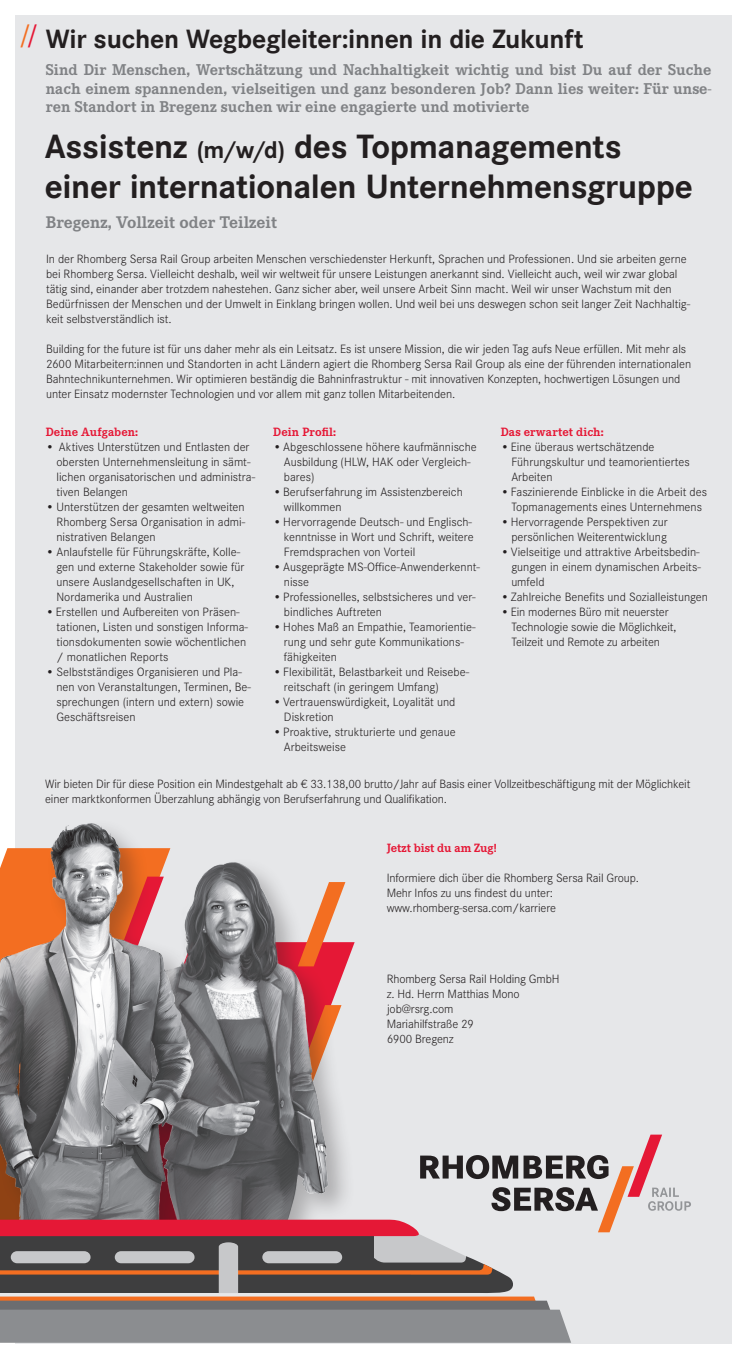
<style>
.page{position:relative;width:745px;height:1358px;background:#fff}
.page>*{position:absolute;margin:0;border:0;box-sizing:border-box;transform-origin:0 0}
.Headline_Innenteil_3{font:700 35px "Corporate S";letter-spacing:-.01em;color:#231f20}
.t1{font:32.5px "Minion Pro";color:#f36e21}
.Headline_Innenteil_3-2{font:700 27.5px "Corporate S";letter-spacing:-.01em;color:#231f20}
.Lead_CE_11pt{font:700 17.5px "Corporate E";color:#808285}
.Lead_CE_11pt-2{font:700 16.25px/18.8px "Corporate E";color:#808285;text-align:justify}
.Subline_rot_CE_11pt{font:300 12.5px/15px "Corporate S";color:#231f20}
.Subline_rot_CE_11pt-2{font:700 12.5px "Corporate E";letter-spacing:.01em;color:#e51836}
.s1{color:#e51836}
.s2{font-size:25px}
</style>
<div class="page">
<div style="left:15px;top:15px;width:716px;height:1327px;background:#e6e7e9"></div>
<div style="left:122px;top:856px;width:234px;height:412px;background:#231f20;opacity:.3"></div>
<img style="left:222px;top:856px;width:112px;height:278px">
<div style="left:0;top:817px;width:222px;height:440px;background:#231f20;opacity:.3"></div>
<img style="left:0;top:819px;width:197px;height:315px">
<svg style="left:0;top:1134px;width:690px;height:208px"></svg>
<p class="t1" style="left:20px;top:14px;width:20px">/<span class="s1">/</span></p>
<p class="Headline_Innenteil_3-2" style="left:46px;top:20px;width:539px">Wir suchen Wegbegleiter:innen in die Zukunft</p>
<p class="Lead_CE_11pt-2" style="left:46px;top:60px;width:666px">Sind Dir Menschen, Wertschätzung und Nachhaltigkeit wichtig und bist Du auf der Suche nach einem spannenden, vielseitigen und ganz besonderen Job? Dann lies weiter: Für unse&shy;ren Standort in Bregenz suchen wir eine engagierte und motivierte</p>
<p class="Headline_Innenteil_3" style="left:45px;top:122px;width:578px">Assistenz <span class="s2">(m/w/d)</span> des Topmanagements</p>
<p class="Headline_Innenteil_3" style="left:45px;top:162px;width:649px">einer internationalen Unternehmensgruppe</p>
<p class="Lead_CE_11pt" style="left:46px;top:211px;width:232px">Bregenz, Vollzeit oder Teilzeit</p>
<p class="Subline_rot_CE_11pt" style="left:46px;top:251px;width:645px">In der Rhomberg Sersa Rail Group arbeiten Menschen verschiedenster Herkunft, Sprachen und Professionen. Und sie arbeiten gerne bei Rhomberg Sersa. Vielleicht deshalb, weil wir weltweit für unsere Leistungen anerkannt sind. Vielleicht auch, weil wir zwar global tätig sind, einander aber trotzdem nahestehen. Ganz sicher aber, weil unsere Arbeit Sinn macht. Weil wir unser Wachstum mit den Bedürfnissen der Menschen und der Umwelt in Einklang bringen wollen. Und weil bei uns deswegen schon seit langer Zeit Nachhaltig&shy;keit selbstverständlich ist.</p>
<p class="Subline_rot_CE_11pt" style="left:46px;top:341px;width:646px">Building for the future ist für uns daher mehr als ein Leitsatz. Es ist unsere Mission, die wir jeden Tag aufs Neue erfüllen. Mit mehr als 2600 Mitarbeitern:innen und Standorten in acht Ländern agiert die Rhomberg Sersa Rail Group als eine der führenden internationalen Bahntechnikunternehmen. Wir optimieren beständig die Bahninfrastruktur - mit innovativen Konzepten, hochwertigen Lösungen und unter Einsatz modernster Technologien und vor allem mit ganz tollen Mitarbeitenden.</p>
<p class="Subline_rot_CE_11pt-2" style="left:46px;top:423px;width:94px">Deine Aufgaben:</p>
<p class="Subline_rot_CE_11pt" style="left:56px;top:438px;width:200px;text-indent:-11px">• Aktives Unterstützen und Entlasten der obersten Unternehmensleitung in sämt&shy;lichen organisatorischen und administra&shy;tiven Belangen</p>
<p class="Subline_rot_CE_11pt" style="left:56px;top:498px;width:190px;text-align:justify;text-indent:-11px">• Unterstützen der gesamten weltweiten Rhomberg Sersa Organisation in admi&shy;nistrativen Belangen</p>
<p class="Subline_rot_CE_11pt" style="left:56px;top:543px;width:189px;text-indent:-11px">• Anlaufstelle für Führungskräfte, Kolle&shy;gen und externe Stakeholder sowie für unsere Auslandgesellschaften in UK, Nordamerika und Australien</p>
<p class="Subline_rot_CE_11pt" style="left:56px;top:603px;width:193px;text-indent:-11px">•Erstellen und Aufbereiten von Präsen&shy;tationen, Listen und sonstigen Informa&shy;tionsdokumenten sowie wöchentlichen / monatlichen Reports</p>
<p class="Subline_rot_CE_11pt" style="left:56px;top:663px;width:196px;text-indent:-11px">• Selbstständiges Organisieren und Pla&shy;nen von Veranstaltungen, Terminen, Be&shy;sprechungen (intern und extern) sowie Geschäftsreisen</p>
<p class="Subline_rot_CE_11pt-2" style="left:273px;top:423px;width:64px">Dein Profil:</p>
<p class="Subline_rot_CE_11pt" style="left:284px;top:438px;width:194px;text-indent:-11px">•Abgeschlossene höhere kaufmännische<br>Ausbildung (HLW, HAK oder Vergleich&shy;bares)</p>
<p class="Subline_rot_CE_11pt" style="left:284px;top:483px;width:180px;text-indent:-11px">•Berufserfahrung im Assistenzbereich willkommen</p>
<p class="Subline_rot_CE_11pt" style="left:284px;top:513px;width:191px;text-indent:-11px">•Hervorragende Deutsch- und Englisch&shy;kenntnisse in Wort und Schrift, weitere<br>Fremdsprachen von Vorteil</p>
<p class="Subline_rot_CE_11pt" style="left:284px;top:558px;width:197px;text-indent:-11px">•Ausgeprägte MS-Office-Anwenderkennt&shy;nisse</p>
<p class="Subline_rot_CE_11pt" style="left:284px;top:588px;width:193px;text-indent:-11px">•Professionelles, selbstsicheres und ver&shy;bindliches Auftreten</p>
<p class="Subline_rot_CE_11pt" style="left:284px;top:618px;width:193px;text-indent:-11px">•Hohes Maß an Empathie, Teamorientie&shy;rung und sehr gute Kommunikations&shy;fähigkeiten</p>
<p class="Subline_rot_CE_11pt" style="left:284px;top:663px;width:187px;text-indent:-11px">•Flexibilität, Belastbarkeit und Reisebe&shy;reitschaft (in geringem Umfang)</p>
<p class="Subline_rot_CE_11pt" style="left:284px;top:693px;width:173px;text-indent:-11px">•Vertrauenswürdigkeit, Loyalität und<br>Diskretion</p>
<p class="Subline_rot_CE_11pt" style="left:284px;top:723px;width:173px;text-indent:-11px">•Proaktive, strukturierte und genaue<br>Arbeitsweise</p>
<p class="Subline_rot_CE_11pt-2" style="left:500px;top:423px;width:104px">Das erwartet dich:</p>
<p class="Subline_rot_CE_11pt" style="left:511px;top:438px;width:180px;text-indent:-11px">•Eine überaus wertschätzende<br>Führungskultur und teamorientiertes<br>Arbeiten</p>
<p class="Subline_rot_CE_11pt" style="left:500px;top:483px;width:208px;text-align:center">•Faszinierende Einblicke in die Arbeit des<br>Topmanagements eines Unternehmens</p>
<p class="Subline_rot_CE_11pt" style="left:500px;top:513px;width:168px;text-align:right">•Hervorragende Perspektiven zur persönlichen Weiterentwicklung</p>
<p class="Subline_rot_CE_11pt" style="left:511px;top:543px;width:191px;text-align:justify;text-indent:-11px">•Vielseitige und attraktive Arbeitsbedin&shy;gungen in einem dynamischen Arbeits&shy;umfeld</p>
<p class="Subline_rot_CE_11pt" style="left:500px;top:588px;width:208px">•Zahlreiche Benefits und Sozialleistungen</p>
<p class="Subline_rot_CE_11pt" style="left:511px;top:603px;width:166px;text-indent:-11px">•Ein modernes Büro mit neuerster<br>Technologie sowie die Möglichkeit,<br>Teilzeit und Remote zu arbeiten</p>
<p class="Subline_rot_CE_11pt" style="left:45px;top:776px;width:646px">Wir bieten Dir für diese Position ein Mindestgehalt ab € 33.138,00 brutto/Jahr auf Basis einer Vollzeitbeschäftigung mit der Möglichkeit einer marktkonformen Überzahlung abhängig von Berufserfahrung und Qualifikation.</p>
<p class="Subline_rot_CE_11pt-2" style="left:386px;top:839px;width:111px">Jetzt bist du am Zug!</p>
<p class="Subline_rot_CE_11pt" style="left:386px;top:869px;width:254px">Informiere dich über die Rhomberg Sersa Rail Group.<br>Mehr Infos zu uns findest du unter: www.rhomberg-sersa.com/karriere</p>
<p class="Subline_rot_CE_11pt" style="left:386px;top:970px;width:174px">Rhomberg Sersa Rail Holding GmbH z. Hd. Herrn Matthias Mono</p>
<p class="Subline_rot_CE_11pt" style="left:386px;top:1000px;width:68px">job@rsrg.com</p>
<p class="Subline_rot_CE_11pt" style="left:386px;top:1015px;width:89px">Mariahilfstraße 29</p>
<p class="Subline_rot_CE_11pt" style="left:386px;top:1030px;width:68px">6900 Bregenz</p>
</div>
